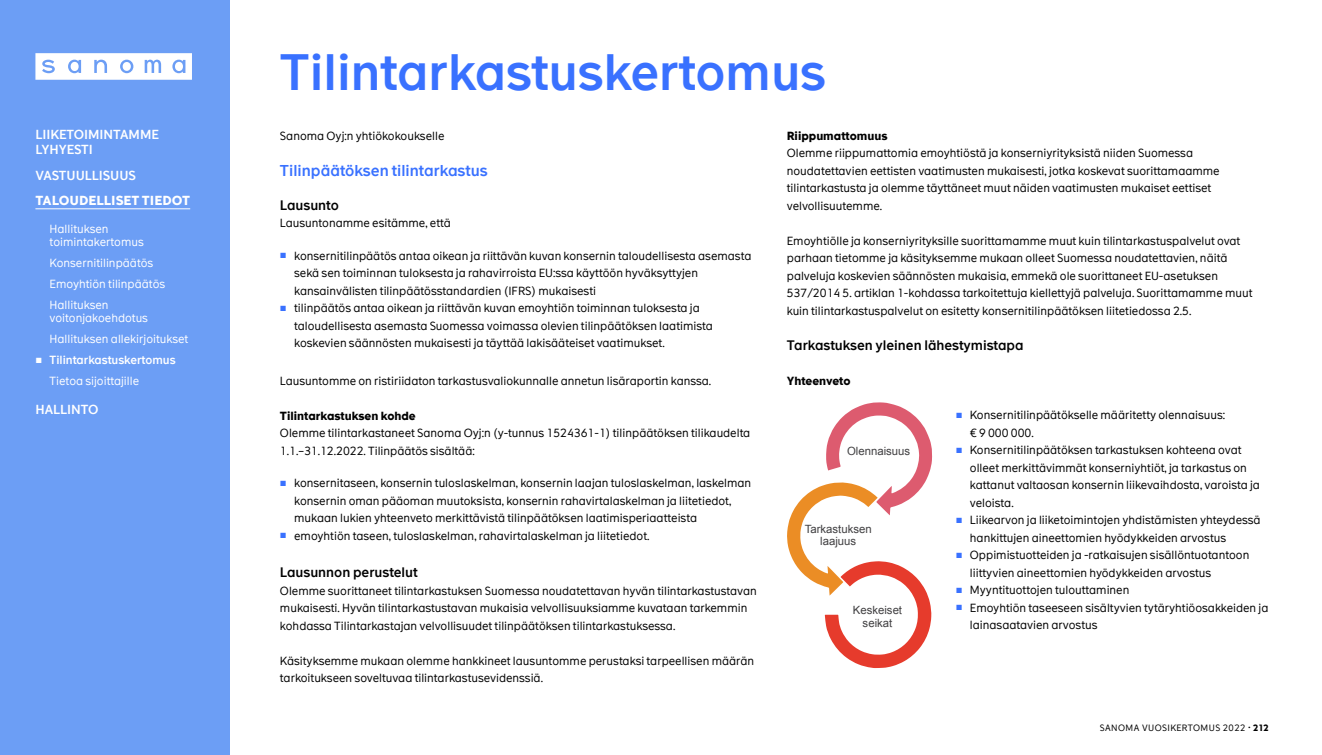
<style>
.page{position:relative;width:1322px;height:755px;background:#fff}
.page>*{position:absolute;margin:0;border:0;box-sizing:border-box;transform-origin:0 0}
.t1{font:600 48.75px "The Message";color:#3971ff}
.H4_FS{font:600 15px "The Message";color:#3971ff}
.H5_FS{font:600 13.12px "The Message";letter-spacing:-.005em;color:#000}
.t2{font:600 12.5px/15px "The Message";color:#fff}
.t3{font:700 12.5px "The Message";color:#fff}
.t4{font:11.38px/12.4px "Arial";color:#414042;text-align:center}
.Body_text_FS{font:11.25px/17.5px "The Message";color:#000}
.Body_text_bullets_FS{font:11.25px/17.5px "The Message";color:#000}
.t5{font:11.25px/13.5px "The Message";color:#fff}
.H6_FS{font:700 11.25px "The Message";color:#000}
.t6{font:600 11.25px "The Message";color:#fff}
.t7{font:8.75px "The Message";letter-spacing:.05em;color:#000}
.s1{font-family:"Arial";font-weight:400}
.s2{font-family:"Arial";color:#3971ff}
.s3{font-size:12.25px}
.s4{font-weight:700}
</style>
<div class="page">
<div style="left:0;top:0;width:230px;height:755px;background:#6c9ef5"></div>
<svg style="left:35px;top:53px;width:157px;height:27px;background:#e8f0fd"></svg>
<svg style="left:787px;top:402px;width:145px;height:266px"></svg>
<hr style="left:35px;top:208px;width:155px;height:1px;background:#fff">
<p class="t2" style="left:35px;top:127px;width:125px">LIIKETOIMINTAMME<br>LYHYESTI</p>
<p class="t2" style="left:35px;top:168px;width:102px">VASTUULLISUUS</p>
<p class="t3" style="left:35px;top:192px;width:156px">TALOUDELLISET TIEDOT</p>
<p class="t5" style="left:50px;top:222px;width:96px">Hallituksen toimintakertomus</p>
<p class="t5" style="left:50px;top:252px;width:117px;line-height:21.2px">Konsernitilinpäätös<br>Emoyhtiön tilinpäätös</p>
<p class="t5" style="left:50px;top:298px;width:100px">Hallituksen voitonjakoehdotus</p>
<p class="t5" style="left:50px;top:332px;width:140px">Hallituksen allekirjoitukset</p>
<p class="t5" style="left:50px;top:374px;width:91px">Tietoa sijoittajille</p>
<p class="t6" style="left:35px;top:352px;width:142px"><span class="s1">■</span> Tilintarkastuskertomus</p>
<p class="t2" style="left:35px;top:402px;width:64px">HALLINTO</p>
<h2 class="t1" style="left:280px;top:41px;width:548px">Tilintarkastuskertomus</h2>
<p class="Body_text_FS" style="left:280px;top:127px;width:166px">Sanoma Oyj:n yhtiökokoukselle</p>
<p class="H4_FS" style="left:280px;top:161px;width:209px">Tilinpäätöksen tilintarkastus</p>
<h5 class="H5_FS" style="left:280px;top:196px;width:60px">Lausunto</h5>
<p class="Body_text_FS" style="left:280px;top:214px;width:172px">Lausuntonamme esitämme, että</p>
<h6 class="Body_text_bullets_FS" style="left:294px;top:247px;width:459px;text-indent:-14px"><span class="s2">■</span> konsernitilinpäätös antaa oikean ja riittävän kuvan konsernin taloudellisesta asemasta sekä sen toiminnan tuloksesta ja rahavirroista EU:ssa käyttöön hyväksyttyjen kansainvälisten tilinpäätösstandardien (IFRS) mukaisesti</h6>
<h6 class="Body_text_bullets_FS" style="left:294px;top:299px;width:420px;text-indent:-14px"><span class="s2">■</span> tilinpäätös antaa oikean ja riittävän kuvan emoyhtiön toiminnan tuloksesta ja taloudellisesta asemasta Suomessa voimassa olevien tilinpäätöksen laatimista koskevien säännösten mukaisesti ja täyttää lakisääteiset vaatimukset.</h6>
<p class="Body_text_FS" style="left:280px;top:372px;width:433px">Lausuntomme on ristiriidaton tarkastusvaliokunnalle annetun lisäraportin kanssa.</p>
<h6 class="H6_FS" style="left:280px;top:408px;width:137px">Tilintarkastuksen kohde</h6>
<p class="Body_text_FS" style="left:280px;top:424px;width:472px">Olemme tilintarkastaneet Sanoma Oyj:n (y-tunnus 1524361-1) tilinpäätöksen tilikaudelta<br>1.1.–31.12.2022. Tilinpäätös sisältää:</p>
<h6 class="Body_text_bullets_FS" style="left:294px;top:474px;width:459px;text-indent:-14px"><span class="s2">■</span> konsernitaseen, konsernin tuloslaskelman, konsernin laajan tuloslaskelman, laskelman konsernin oman pääoman muutoksista, konsernin rahavirtalaskelman ja liitetiedot, mukaan lukien yhteenveto merkittävistä tilinpäätöksen laatimisperiaatteista</h6>
<h6 class="Body_text_bullets_FS" style="left:280px;top:527px;width:371px"><span class="s2">■</span> emoyhtiön taseen, tuloslaskelman, rahavirtalaskelman ja liitetiedot.</h6>
<h5 class="H5_FS" style="left:280px;top:564px;width:139px">Lausunnon perustelut</h5>
<p class="Body_text_FS" style="left:280px;top:582px;width:478px">Olemme suorittaneet tilintarkastuksen Suomessa noudatettavan hyvän tilintarkastustavan mukaisesti. Hyvän tilintarkastustavan mukaisia velvollisuuksiamme kuvataan tarkemmin kohdassa Tilintarkastajan velvollisuudet tilinpäätöksen tilintarkastuksessa.</p>
<p class="Body_text_FS" style="left:280px;top:652px;width:476px">Käsityksemme mukaan olemme hankkineet lausuntomme perustaksi tarpeellisen määrän tarkoitukseen soveltuvaa tilintarkastusevidenssiä.</p>
<h6 class="H6_FS" style="left:787px;top:128px;width:102px">Riippumattomuus</h6>
<p class="Body_text_FS" style="left:787px;top:144px;width:434px">Olemme riippumattomia emoyhtiöstä ja konserniyrityksistä niiden Suomessa noudatettavien eettisten vaatimusten mukaisesti, jotka koskevat suorittamaamme tilintarkastusta ja olemme täyttäneet muut näiden vaatimusten mukaiset eettiset velvollisuutemme.</p>
<p class="Body_text_FS" style="left:787px;top:232px;width:467px">Emoyhtiölle ja konserniyrityksille suorittamamme muut kuin tilintarkastuspalvelut ovat parhaan tietomme ja käsityksemme mukaan olleet Suomessa noudatettavien, näitä palveluja koskevien säännösten mukaisia, emmekä ole suorittaneet EU-asetuksen 537/2014 5. artiklan 1-kohdassa tarkoitettuja kiellettyjä palveluja. Suorittamamme muut kuin tilintarkastuspalvelut on esitetty konsernitilinpäätöksen liitetiedossa 2.5.</p>
<h5 class="H5_FS" style="left:787px;top:336px;width:238px">Tarkastuksen yleinen lähestymistapa</h5>
<h6 class="H6_FS" style="left:787px;top:373px;width:65px">Yhteenveto</h6>
<h6 class="Body_text_bullets_FS" style="left:970px;top:406px;width:257px;text-indent:-14px"><span class="s2">■</span> Konsernitilinpäätökselle määritetty olennaisuus: € 9 000 000.</h6>
<h6 class="Body_text_bullets_FS" style="left:970px;top:441px;width:291px;text-indent:-14px"><span class="s2">■</span> Konsernitilinpäätöksen tarkastuksen kohteena ovat olleet merkittävimmät konserniyhtiöt, ja tarkastus on kattanut valtaosan konsernin liikevaihdosta, varoista ja veloista.</h6>
<h6 class="Body_text_bullets_FS" style="left:970px;top:511px;width:292px;text-indent:-14px"><span class="s2">■</span> Liikearvon ja liiketoimintojen yhdistämisten yhteydessä hankittujen aineettomien hyödykkeiden arvostus</h6>
<h6 class="Body_text_bullets_FS" style="left:970px;top:546px;width:281px;text-indent:-14px"><span class="s2">■</span> Oppimistuotteiden ja -ratkaisujen sisällöntuotantoon liittyvien aineettomien hyödykkeiden arvostus</h6>
<h6 class="Body_text_bullets_FS" style="left:956px;top:581px;width:175px"><span class="s2">■</span> Myyntituottojen tulouttaminen</h6>
<h6 class="Body_text_bullets_FS" style="left:970px;top:599px;width:300px;text-indent:-14px"><span class="s2">■</span> Emoyhtiön taseeseen sisältyvien tytäryhtiöosakkeiden ja lainasaatavien arvostus</h6>
<p class="t4" style="left:847px;top:444px;width:65px">Olennaisuus</p>
<p class="t4" style="left:805px;top:523px;width:68px">Tarkastuksen laajuus</p>
<p class="t4" style="left:853px;top:604px;width:51px">Keskeiset seikat</p>
<p class="t7" style="left:1100px;top:722px;width:170px">SANOMA VUOSIKERTOMUS 2022 <span class="s3">∙</span> <span class="s4">212</span></p>
</div>
